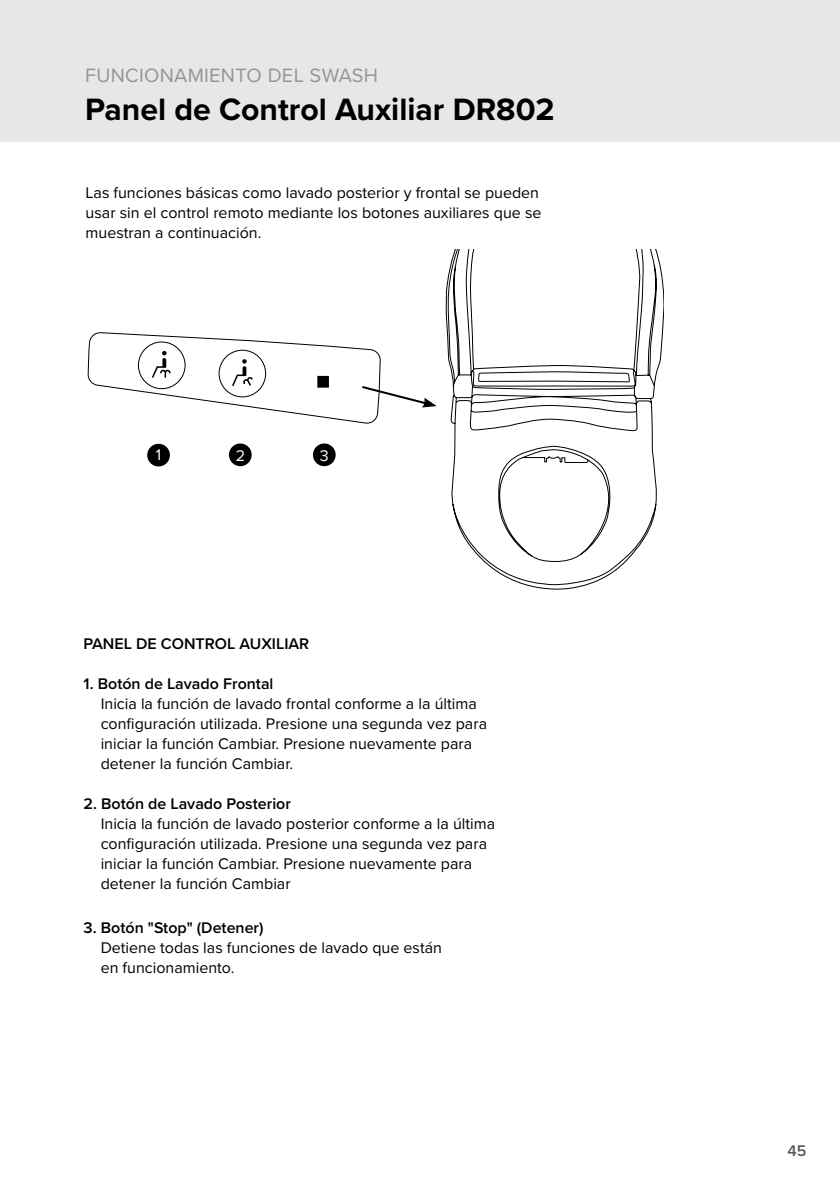
<style>
.page{position:relative;width:840px;height:1191px;background:#fff}
.page>*{position:absolute;margin:0;border:0;box-sizing:border-box;transform-origin:0 0}
.t1{font:700 32px "Proxima Nova";color:#000}
.t2{font:20px "Proxima Nova";letter-spacing:.015em;color:#939598}
.t3{font:16px/20px "Proxima Nova";color:#000}
.t4{font:600 16px "Proxima Nova";color:#000}
.t5{font:16px "Proxima Nova";color:#fff}
.t6{font:600 16px "Proxima Nova";color:#58595b}
</style>
<div class="page">
<div style="left:0;top:0;width:839px;height:142px;background:#e6e7e8"></div>
<div style="left:147px;top:444px;width:23px;height:22px;background:#000;border-radius:50%"></div>
<div style="left:229px;top:443px;width:22px;height:23px;background:#000;border-radius:50%"></div>
<div style="left:313px;top:443px;width:22px;height:23px;background:#000;border-radius:50%"></div>
<svg style="left:445px;top:249px;width:217px;height:341px"></svg>
<svg style="left:88px;top:332px;width:348px;height:92px"></svg>
<p class="t2" style="left:85px;top:60px;width:294px">FUNCIONAMIENTO DEL SWASH</p>
<h1 class="t1" style="left:85px;top:86px;width:471px">Panel de Control Auxiliar DR802</h1>
<p class="t3" style="left:86px;top:182px;width:457px">Las funciones básicas como lavado posterior y frontal se pueden usar sin el control remoto mediante los botones auxiliares que se muestran a continuación.</p>
<p class="t5" style="left:156px;top:443px;width:7px">1</p>
<p class="t5" style="left:235px;top:444px;width:11px">2</p>
<p class="t5" style="left:320px;top:444px;width:10px">3</p>
<p class="t4" style="left:84px;top:631px;width:227px">PANEL DE CONTROL AUXILIAR</p>
<p class="t4" style="left:84px;top:671px;width:191px">1. Botón de Lavado Frontal</p>
<p class="t3" style="left:101px;top:692px;width:388px">Inicia la función de lavado frontal conforme a la última configuración utilizada. Presione una segunda vez para iniciar la función Cambiar. Presione nuevamente para detener la función Cambiar.</p>
<p class="t4" style="left:84px;top:791px;width:209px">2. Botón de Lavado Posterior</p>
<p class="t3" style="left:101px;top:812px;width:396px">Inicia la función de lavado posterior conforme a la última configuración utilizada. Presione una segunda vez para iniciar la función Cambiar. Presione nuevamente para detener la función Cambiar</p>
<p class="t4" style="left:84px;top:915px;width:181px">3. Botón "Stop" (Detener)</p>
<p class="t3" style="left:101px;top:936px;width:343px">Detiene todas las funciones de lavado que están en funcionamiento.</p>
<p class="t6" style="left:787px;top:1139px;width:20px">45</p>
</div>
